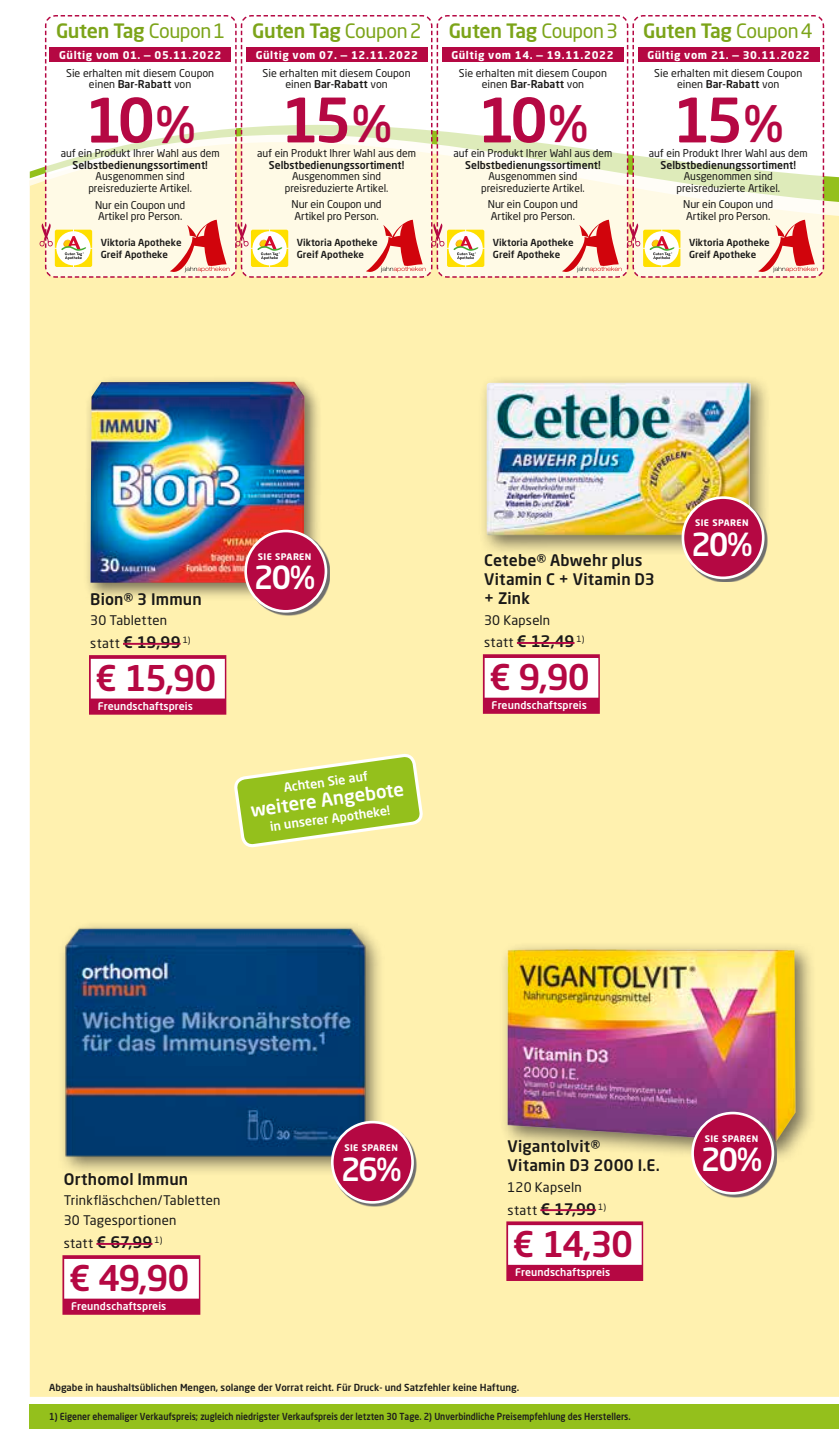
<style>
.page{position:relative;width:839px;height:1444px;background:#fff}
.page>*{position:absolute;margin:0;border:0;box-sizing:border-box;transform-origin:0 0}
.t1{font:500 60.38px "Neo Sans Pro";letter-spacing:-.085em;color:#b50843}
._04_Angebotspreis{font:500 35px "Neo Sans Pro";letter-spacing:-.04em;color:#b50843}
.Prozente{font:500 31.5px "Neo Sans Pro";letter-spacing:-.07em;color:#fff}
.t2{font:500 19.6px "Neo Sans Pro";letter-spacing:-.02em;color:#7ca419}
.t3{font:500 18.38px "Neo Sans Pro";color:#fff}
._01_Artikel{font:500 15.75px/19.2px "Neo Sans Pro";letter-spacing:.01em;color:#1a1918}
._03_statt_Preis{font:500 15.75px "Neo Sans Pro";letter-spacing:-.01em;color:#1a1918}
._02_Text{font:13.12px "Neo Sans Pro";letter-spacing:.015em;color:#1a1918}
.t4{font:500 12.42px "Neo Sans Pro";color:#fff}
.t5{font:10.67px/11.5px "Neo Sans Pro";color:#1a1918;text-align:center}
.t6{font:700 10.67px "Neo Sans Pro";letter-spacing:.05em;color:#fff}
._07_T_Wirberaten{font:500 10.5px "Neo Sans Pro";letter-spacing:.01em;color:#fff}
.t7{font:500 9.62px "Neo Sans Pro";color:#1d1d1b;scale:.9 1}
.t8{font:500 9.62px/11.5px "Neo Sans Pro";color:#1a1918}
.t9{font:500 9.62px "Neo Sans Pro";color:#1d1d1b}
.Sparen{font:700 8.92px "Neo Sans Pro";letter-spacing:.05em;color:#fff}
.s1{font-weight:400}
.s2{font-weight:500}
.s3{font-size:49.7px}
.s4{font-weight:400;font-size:13.12px}
</style>
<div class="page">
<svg style="left:838px;top:1404px;width:1px;height:25px"></svg>
<div style="left:30px;top:1404px;width:808px;height:25px;background:#94c01c"></div>
<div style="left:30px;top:227px;width:808px;height:1169px;background:#fff1af"></div>
<svg style="left:30px;top:75px;width:808px;height:152px"></svg>
<svg style="left:40px;top:15px;width:783px;height:263px"></svg>
<div style="left:50px;top:47px;width:181px;height:15px;background:#b50843"></div>
<div style="left:246px;top:47px;width:181px;height:15px;background:#b50843"></div>
<div style="left:441px;top:47px;width:182px;height:15px;background:#b50843"></div>
<div style="left:637px;top:47px;width:182px;height:15px;background:#b50843"></div>
<div style="left:478px;top:374px;width:293px;height:183px;background:#1a1918;opacity:.6"></div>
<img style="left:486px;top:383px;width:265px;height:152px">
<div style="left:483px;top:654px;width:116px;height:60px;background:#b50843"></div>
<div style="left:484px;top:658px;width:114px;height:39px;background:#fff"></div>
<hr style="left:517px;top:642px;width:57px;height:2px;background:#b50843">
<svg style="left:684px;top:499px;width:83px;height:83px;background:#d0c493"></svg>
<div style="left:682px;top:497px;width:81px;height:81px;background:#b50843;border-radius:50%"></div>
<div style="left:681px;top:496px;width:83px;height:83px;border:3px solid #fff;border-radius:50%"></div>
<svg style="left:234px;top:754px;width:188px;height:93px;background:#b8d255"></svg>
<div style="left:57px;top:919px;width:328px;height:257px;background:#1a1918;opacity:.6"></div>
<img style="left:55px;top:915px;width:322px;height:251px">
<div style="left:62px;top:1255px;width:138px;height:59px;background:#b50843"></div>
<div style="left:64px;top:1259px;width:135px;height:39px;background:#fff"></div>
<hr style="left:96px;top:1243px;width:56px;height:2px;background:#b50843">
<svg style="left:333px;top:1123px;width:83px;height:83px;background:#c4c4a5"></svg>
<div style="left:332px;top:1122px;width:80px;height:80px;background:#b50843;border-radius:50%"></div>
<div style="left:331px;top:1120px;width:83px;height:83px;border:3px solid #fff;border-radius:50%"></div>
<div style="left:499px;top:940px;width:317px;height:223px;background:#1a1918;opacity:.6"></div>
<img style="left:507px;top:949px;width:288px;height:194px">
<div style="left:506px;top:1221px;width:137px;height:60px;background:#b50843"></div>
<div style="left:508px;top:1225px;width:133px;height:39px;background:#fff"></div>
<hr style="left:540px;top:1209px;width:56px;height:2px;background:#b50843">
<svg style="left:693px;top:1114px;width:83px;height:83px;background:#bea19b"></svg>
<div style="left:692px;top:1113px;width:80px;height:80px;background:#b50843;border-radius:50%"></div>
<div style="left:691px;top:1111px;width:83px;height:83px;border:3px solid #fff;border-radius:50%"></div>
<div style="left:83px;top:375px;width:239px;height:226px;background:#1a1918;opacity:.6"></div>
<img style="left:90px;top:382px;width:214px;height:201px">
<div style="left:89px;top:655px;width:137px;height:59px;background:#b50843"></div>
<div style="left:91px;top:659px;width:134px;height:39px;background:#fff"></div>
<hr style="left:123px;top:643px;width:57px;height:2px;background:#b50843">
<svg style="left:247px;top:532px;width:83px;height:83px;background:#dabf96"></svg>
<div style="left:245px;top:531px;width:81px;height:80px;background:#b50843;border-radius:50%"></div>
<div style="left:244px;top:530px;width:83px;height:82px;border:3px solid #fff;border-radius:50%"></div>
<p class="t2" style="left:56px;top:19px;width:171px">Guten Tag <span class="s1">Coupon 1</span></p>
<p class="t2" style="left:252px;top:19px;width:171px">Guten Tag <span class="s1">Coupon2</span></p>
<p class="t2" style="left:448px;top:19px;width:171px">Guten Tag <span class="s1">Coupon3</span></p>
<p class="t2" style="left:643px;top:19px;width:171px">Guten Tag <span class="s1">Coupon4</span></p>
<p class="t6" style="left:59px;top:48px;width:164px">Gültig vom 01. — 05.11.2022</p>
<p class="t6" style="left:256px;top:48px;width:164px">Gültig vom 07. — 12.11.2022</p>
<p class="t6" style="left:451px;top:48px;width:163px">Gültig vom 14. — 19.11.2022</p>
<p class="t6" style="left:647px;top:48px;width:164px">Gültig vom 21. — 30.11.2022</p>
<p class="t5" style="left:66px;top:67px;width:149px">Sie erhalten mit diesem Coupon einen <span class="s2">Bar-Rabatt</span> von</p>
<p class="t5" style="left:262px;top:67px;width:149px">Sie erhalten mit diesem Coupon einen <span class="s2">Bar-Rabatt</span> von</p>
<p class="t5" style="left:459px;top:67px;width:149px">Sie erhalten mit diesem Coupon einen <span class="s2">Bar-Rabatt</span> von</p>
<p class="t5" style="left:654px;top:67px;width:149px">Sie erhalten mit diesem Coupon einen <span class="s2">Bar-Rabatt</span> von</p>
<p class="t1" style="left:85px;top:82px;width:113px">10<span class="s3">%</span></p>
<p class="t5" style="left:72px;top:159px;width:137px"><span class="s2">Selbstbedienungs sortiment!<br></span>Aus genommen sind preisreduzierte Artikel.</p>
<p class="t5" style="left:95px;top:199px;width:91px;text-align:left">Nur ein Coupon und<br>Artikel pro Person.</p>
<p class="t5" style="left:61px;top:147px;width:160px">auf ein Produkt Ihrer Wahl aus dem</p>
<p class="t1" style="left:281px;top:82px;width:113px">15<span class="s3">%</span></p>
<p class="t5" style="left:269px;top:159px;width:137px"><span class="s2">Selbstbedienungs sortiment!<br></span>Aus genommen sind preisreduzierte Artikel.</p>
<p class="t5" style="left:291px;top:199px;width:91px;text-align:left">Nur ein Coupon und<br>Artikel pro Person.</p>
<p class="t5" style="left:257px;top:147px;width:160px">auf ein Produkt Ihrer Wahl aus dem</p>
<p class="t1" style="left:477px;top:82px;width:113px">10<span class="s3">%</span></p>
<p class="t5" style="left:465px;top:159px;width:137px"><span class="s2">Selbstbedienungs sortiment!<br></span>Aus genommen sind preisreduzierte Artikel.</p>
<p class="t5" style="left:488px;top:199px;width:91px;text-align:left">Nur ein Coupon und<br>Artikel pro Person.</p>
<p class="t5" style="left:453px;top:147px;width:160px">auf ein Produkt Ihrer Wahl aus dem</p>
<p class="t1" style="left:672px;top:82px;width:113px">15<span class="s3">%</span></p>
<p class="t5" style="left:660px;top:159px;width:137px"><span class="s2">Selbstbedienungs sortiment!<br></span>Aus genommen sind preisreduzierte Artikel.</p>
<p class="t5" style="left:683px;top:199px;width:91px;text-align:left">Nur ein Coupon und<br>Artikel pro Person.</p>
<p class="t5" style="left:648px;top:147px;width:160px">auf ein Produkt Ihrer Wahl aus dem</p>
<p class="t8" style="left:101px;top:237px;width:82px">Viktoria Apotheke<br>Greif Apotheke</p>
<p class="t8" style="left:297px;top:237px;width:82px">Viktoria Apotheke<br>Greif Apotheke</p>
<p class="t8" style="left:493px;top:237px;width:82px">Viktoria Apotheke<br>Greif Apotheke</p>
<p class="t8" style="left:689px;top:237px;width:82px">Viktoria Apotheke<br>Greif Apotheke</p>
<p class="_01_Artikel" style="left:90px;top:589px;width:113px">Bion® 3 Immun</p>
<p class="_02_Text" style="left:90px;top:612px;width:78px">30 Tabletten</p>
<p class="_03_statt_Preis" style="left:90px;top:632px;width:102px"><span class="s4">statt</span> € 19,99 <sup>1)</sup></p>
<p class="_04_Angebotspreis" style="left:95px;top:656px;width:123px">€ 15,90</p>
<p class="_07_T_Wirberaten" style="left:98px;top:699px;width:97px">Freundschaftspreis</p>
<p class="Sparen" style="left:258px;top:551px;width:55px">SIE SPAREN</p>
<p class="Prozente" style="left:254px;top:558px;width:63px">20%</p>
<p class="t4" style="left:283px;top:780px;width:86px;rotate:-8deg">Achten Sie auf</p>
<p class="t3" style="left:249px;top:798px;width:156px;rotate:-8deg">weitere Angebote</p>
<p class="t4" style="left:269px;top:819px;width:123px;rotate:-8deg">in unserer Apotheke!</p>
<p class="_01_Artikel" style="left:484px;top:550px;width:172px">Cetebe® Abwehr plus<br>Vitamin C + Vitamin D3 + Zink</p>
<p class="_02_Text" style="left:484px;top:611px;width:68px">30 Kapseln</p>
<p class="_03_statt_Preis" style="left:484px;top:631px;width:102px"><span class="s4">statt</span> € 12,49 <sup>1)</sup></p>
<p class="_04_Angebotspreis" style="left:489px;top:655px;width:102px">€ 9,90</p>
<p class="_07_T_Wirberaten" style="left:491px;top:698px;width:97px">Freundschaftspreis</p>
<p class="Sparen" style="left:695px;top:517px;width:55px">SIE SPAREN</p>
<p class="Prozente" style="left:691px;top:524px;width:63px">20%</p>
<p class="_01_Artikel" style="left:64px;top:1169px;width:126px">Orthomol Immun</p>
<p class="_02_Text" style="left:64px;top:1192px;width:158px">Trinkfläschchen/Tabletten</p>
<p class="_02_Text" style="left:64px;top:1212px;width:114px">30 Tagesportionen</p>
<p class="_03_statt_Preis" style="left:64px;top:1232px;width:100px"><span class="s4">statt</span> € 67,99 <sup>1)</sup></p>
<p class="_04_Angebotspreis" style="left:69px;top:1256px;width:122px">€ 49,90</p>
<p class="_07_T_Wirberaten" style="left:71px;top:1299px;width:97px">Freundschaftspreis</p>
<p class="Sparen" style="left:344px;top:1141px;width:55px">SIE SPAREN</p>
<p class="Prozente" style="left:340px;top:1149px;width:63px">26%</p>
<p class="_01_Artikel" style="left:507px;top:1136px;width:154px">Vigantolvit®<br>Vitamin D3 2000 I.E.</p>
<p class="_02_Text" style="left:507px;top:1178px;width:76px">120 Kapseln</p>
<p class="_03_statt_Preis" style="left:507px;top:1198px;width:100px"><span class="s4">statt</span> € 17,99 <sup>1)</sup></p>
<p class="_04_Angebotspreis" style="left:512px;top:1222px;width:122px">€ 14,30</p>
<p class="_07_T_Wirberaten" style="left:515px;top:1265px;width:97px">Freundschaftspreis</p>
<p class="t9" style="left:49px;top:1381px;width:471px">Abgabe in haushaltsüblichen Mengen, solange der Vorrat reicht. Für Druck- und Satzfehler keine Haftung.</p>
<p class="t7" style="left:49px;top:1410px;width:647px">1) Eigener ehemaliger Verkaufspreis; zugleich niedrigster Verkaufspreis der letzten 30 Tage. 2) Unverbindliche Preisempfehlung des Herstellers.</p>
<p class="Sparen" style="left:704px;top:1132px;width:55px">SIE SPAREN</p>
<p class="Prozente" style="left:700px;top:1140px;width:63px">20%</p>
</div>
